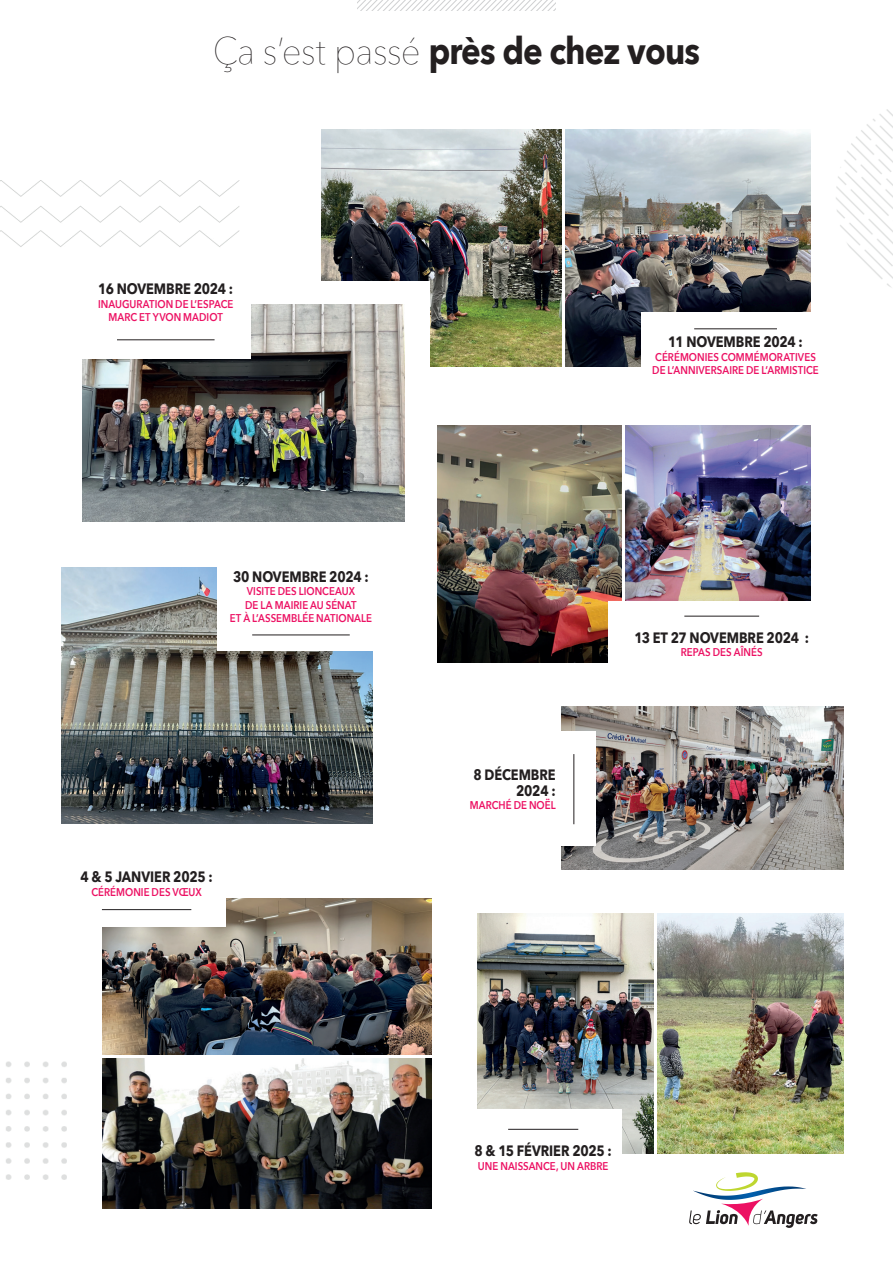
<style>
.page{position:relative;width:893px;height:1263px;background:#fff}
.page>*{position:absolute;margin:0;border:0;box-sizing:border-box;transform-origin:0 0}
.t1{font:700 37.5px "Avenir Next";letter-spacing:-.025em;color:#231f20;scale:.88 1}
.t2{font:700 15px/15.8px "Avenir Next";letter-spacing:-.01em;color:#231f20;text-align:right;scale:.86 1}
.t3{font:600 11.25px/13.5px "Avenir Next";letter-spacing:.005em;color:#ec1163;text-align:center;scale:.86 1}
.s1{font-weight:200}
</style>
<div class="page">
<img style="left:437px;top:425px;width:185px;height:237px">
<img style="left:657px;top:913px;width:186px;height:240px">
<img style="left:565px;top:130px;width:245px;height:236px">
<svg style="left:357px;top:0;width:199px;height:11px"></svg>
<img style="left:102px;top:898px;width:330px;height:156px">
<img style="left:321px;top:130px;width:240px;height:236px">
<div style="left:290px;top:281px;width:139px;height:113px;background:#fff"></div>
<svg style="left:689px;top:1172px;width:129px;height:56px"></svg>
<img style="left:102px;top:1059px;width:330px;height:150px">
<img style="left:626px;top:425px;width:184px;height:176px">
<img style="left:82px;top:304px;width:322px;height:218px">
<div style="left:66px;top:235px;width:185px;height:123px;background:#fff"></div>
<div style="left:641px;top:313px;width:190px;height:72px;background:#fff"></div>
<img style="left:6px;top:1061px;width:61px;height:119px">
<img style="left:836px;top:109px;width:57px;height:178px">
<hr style="left:117px;top:340px;width:98px;height:1px;background:#231f20">
<hr style="left:694px;top:329px;width:83px;height:1px;background:#231f20">
<div style="left:35px;top:795px;width:190px;height:132px;background:#fff"></div>
<hr style="left:102px;top:909px;width:89px;height:1px;background:#231f20">
<img style="left:0;top:180px;width:240px;height:67px">
<img style="left:477px;top:913px;width:176px;height:240px">
<img style="left:561px;top:706px;width:282px;height:163px">
<div style="left:459px;top:1108px;width:162px;height:83px;background:#fff"></div>
<hr style="left:508px;top:1129px;width:70px;height:1px;background:#231f20">
<div style="left:405px;top:731px;width:190px;height:114px;background:#fff"></div>
<hr style="left:574px;top:754px;width:1px;height:70px;background:#231f20">
<div style="left:608px;top:601px;width:234px;height:90px;background:#fff"></div>
<hr style="left:684px;top:616px;width:75px;height:1px;background:#231f20">
<img style="left:62px;top:568px;width:310px;height:255px">
<div style="left:217px;top:563px;width:168px;height:88px;background:#fff"></div>
<hr style="left:252px;top:635px;width:98px;height:1px;background:#231f20">
<h1 class="t1" style="left:213px;top:19px;width:555px"><span class="s1">Ça s’est passé</span> près de chez vous</h1>
<h2 class="t2" style="left:98px;top:281px;width:158px">16 NOVEMBRE 2024 :</h2>
<p class="t3" style="left:98px;top:297px;width:159px">INAUGURATION DE L’ESPACE<br>MARC ET YVON MADIOT</p>
<h2 class="t2" style="left:233px;top:568px;width:159px">30 NOVEMBRE 2024 :</h2>
<p class="t3" style="left:230px;top:584px;width:167px">VISITE DES LIONCEAUX<br>DE LA MAIRIE AU SÉNAT<br>ET À L’ASSEMBLÉE NATIONALE</p>
<h2 class="t2" style="left:81px;top:869px;width:155px">4 &amp; 5 JANVIER 2025 :</h2>
<p class="t3" style="left:91px;top:885px;width:130px">CÉRÉMONIE DES VŒUX</p>
<h2 class="t2" style="left:668px;top:334px;width:158px">11 NOVEMBRE 2024 :</h2>
<p class="t3" style="left:652px;top:350px;width:195px;text-align:left">CÉRÉMONIES COMMÉMORATIVES<br>DE L’ANNIVERSAIRE DE L’ARMISTICE</p>
<h2 class="t2" style="left:473px;top:767px;width:97px">8 DÉCEMBRE<br>2024 :</h2>
<p class="t3" style="left:470px;top:798px;width:101px">MARCHÉ DE NOËL</p>
<h2 class="t2" style="left:634px;top:629px;width:205px">13 ET 27 NOVEMBRE 2024 :</h2>
<p class="t3" style="left:681px;top:645px;width:97px">REPAS DES AÎNÉS</p>
<h2 class="t2" style="left:475px;top:1143px;width:161px">8 &amp; 15 FÉVRIER 2025 :</h2>
<p class="t3" style="left:478px;top:1158px;width:153px">UNE NAISSANCE, UN ARBRE</p>
</div>
